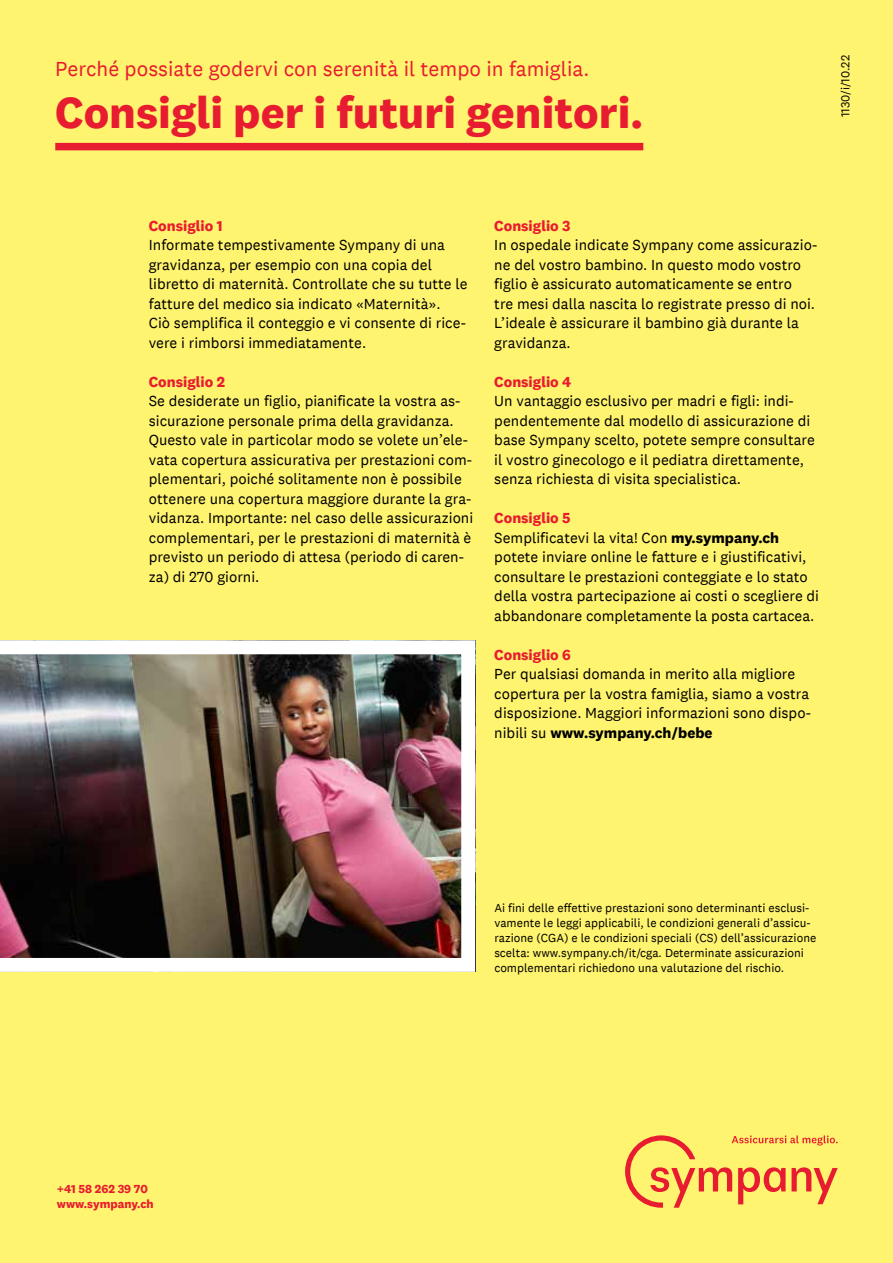
<style>
.page{position:relative;width:893px;height:1263px;background:#fff46f}
.page>*{position:absolute;margin:0;border:0;box-sizing:border-box;transform-origin:0 0}
.t1{font:700 45px "National 2";color:#e81c30}
.t2{font:21px "National 2";color:#e81c30}
.t3{font:15px/19.5px "National 2";color:#000}
.t4{font:700 15px "National 2";color:#e81c30}
.t5{font:12px/15px "National 2";color:#000}
.t6{font:700 12px/15px "National 2";color:#e81c30}
.s1{font-weight:700;color:#e81c30}
.s2{font-weight:700}
</style>
<div class="page">
<svg style="left:625px;top:1135px;width:213px;height:73px"></svg>
<div style="left:55px;top:143px;width:588px;height:7px;background:#e81c30"></div>
<img style="left:0;top:640px;width:475px;height:332px">
<h2 class="t2" style="left:55px;top:56px;width:535px">Perché possiate godervi con serenità il tempo in famiglia.</h2>
<h1 class="t1" style="left:55px;top:85px;width:589px">Consigli per i futuri genitori.</h1>
<p class="t5" style="left:838px;top:117px;width:64px;rotate:-90deg">1130/i/10.22</p>
<p class="t4" style="left:149px;top:216px;width:75px">Consiglio 1</p>
<p class="t3" style="left:149px;top:235px;width:320px">Informate tempestivamente Sympany di una gravidanza, per esempio con una copia del libretto di maternità. Controllate che su tutte le fatture del medico sia indicato «Maternità».<br>Ciò semplifica il conteggio e vi consente di rice&shy;vere i rimborsi immediatamente.</p>
<p class="t4" style="left:149px;top:372px;width:78px">Consiglio 2</p>
<p class="t3" style="left:149px;top:391px;width:326px">Se desiderate un figlio, pianificate la vostra as&shy;sicurazione personale prima della gravidanza.<br>Questo vale in particolar modo se volete un’ele&shy;vata copertura assicurativa per prestazioni com&shy;plementari, poiché solitamente non è possibile ottenere una copertura maggiore durante la gra&shy;vidanza. Importante: nel caso delle assicurazioni complementari, per le prestazioni di maternità è previsto un periodo di attesa (periodo di caren&shy;za) di 270 giorni.</p>
<p class="t4" style="left:494px;top:216px;width:78px">Consiglio 3</p>
<p class="t3" style="left:494px;top:235px;width:324px">In ospedale indicate Sympany come assicurazio&shy;ne del vostro bambino. In questo modo vostro figlio è assicurato automaticamente se entro<br>tre mesi dalla nascita lo registrate presso di noi.<br>L’ideale è assicurare il bambino già durante la gravidanza.</p>
<p class="t4" style="left:494px;top:372px;width:79px">Consiglio 4</p>
<p class="t3" style="left:494px;top:391px;width:322px">Un vantaggio esclusivo per madri e figli: indi&shy;pendentemente dal modello di assicurazione di base Sympany scelto, potete sempre consultare il vostro ginecologo e il pediatra direttamente, senza richiesta di visita specialistica.</p>
<p class="t3" style="left:494px;top:508px;width:326px"><span class="s1">Consiglio 5<br></span>Semplificatevi la vita! Con <span class="s2">my.sympany.ch </span>potete inviare online le fatture e i giustificativi, consultare le prestazioni conteggiate e lo stato della vostra partecipazione ai costi o scegliere di abbandonare completamente la posta cartacea.</p>
<p class="t4" style="left:494px;top:645px;width:78px">Consiglio 6</p>
<p class="t3" style="left:494px;top:664px;width:318px">Per qualsiasi domanda in merito alla migliore copertura per la vostra famiglia, siamo a vostra disposizione. Maggiori informazioni sono dispo&shy;nibili su <span class="s2">www.sympany.ch/bebe</span></p>
<p class="t5" style="left:494px;top:900px;width:323px">Ai fini delle effettive prestazioni sono determinanti esclusi&shy;vamente le leggi applicabili, le condizioni generali d’assicu&shy;razione (CGA) e le condizioni speciali (CS) dell’assicurazione scelta: www.sympany.ch/it/cga. Determinate assicurazioni complementari richiedono una valutazione del rischio.</p>
<p class="t6" style="left:57px;top:1181px;width:98px">+41 58 262 39 70 www.sympany.ch</p>
</div>
